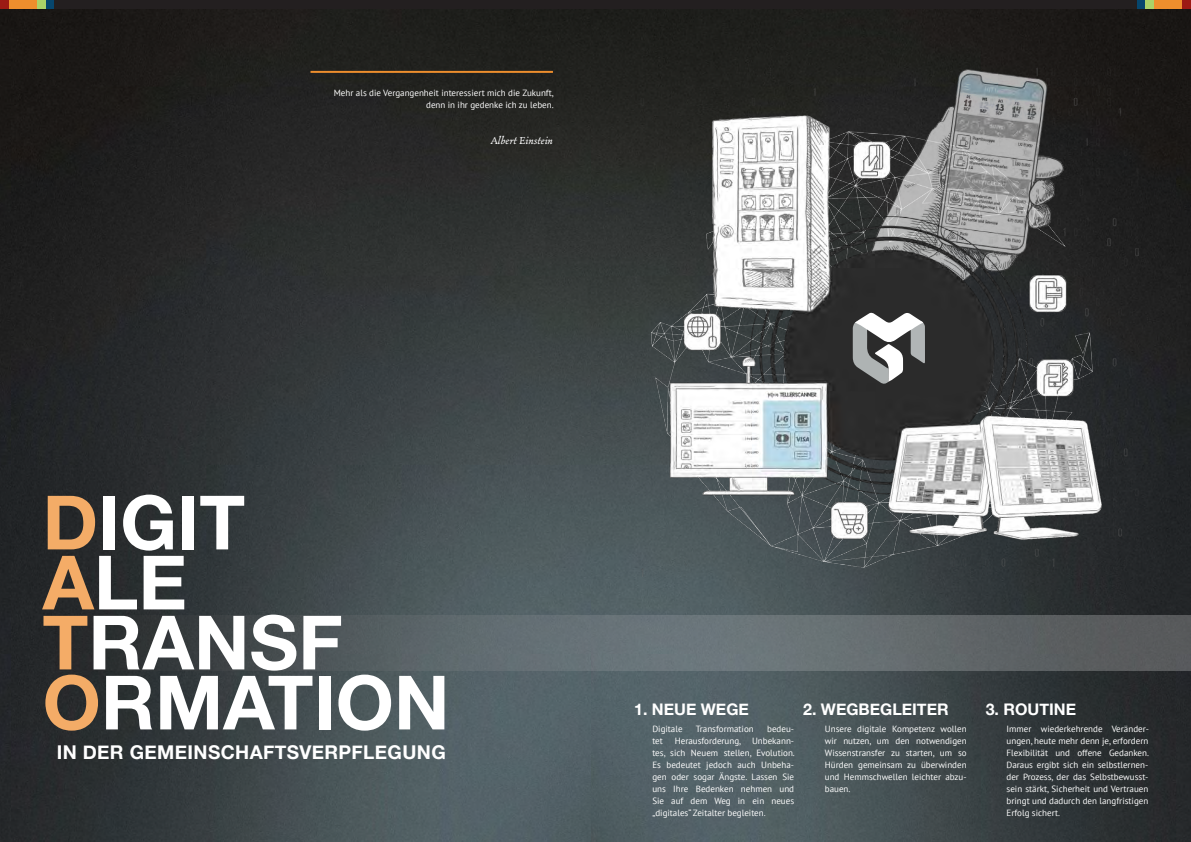
<style>
.page{position:relative;width:1191px;height:842px;background:#fff}
.page>*{position:absolute;margin:0;border:0;box-sizing:border-box;transform-origin:0 0}
.t1{font:700 75px/60px "Helvetica Neue";color:#fff}
.t2{font:700 19px "Helvetica Neue";letter-spacing:.02em;color:#fff}
.t3{font:700 16px "Helvetica Neue";color:#fff}
.t4{font:13px "Alize";color:#fff}
.t5{font:9px/12px "PT Sans";color:#fff;text-align:justify}
.s1{color:#f4ac67}
</style>
<div class="page">
<img style="left:0;top:9px;width:591px;height:833px">
<div style="left:45px;top:0;width:9px;height:9px;background:#06466d"></div>
<div style="left:37px;top:0;width:8px;height:9px;background:#abd268"></div>
<div style="left:9px;top:0;width:28px;height:9px;background:#ee8e2d"></div>
<div style="left:0;top:0;width:9px;height:9px;background:#9c1a14"></div>
<div style="left:54px;top:0;width:550px;height:9px;background:#231f20"></div>
<div style="left:306px;top:71px;width:250px;height:9px;background:#231f20"></div>
<hr style="left:310px;top:71px;width:243px;height:2px;background:#ee8e2d">
<img style="left:591px;top:9px;width:600px;height:833px">
<div style="left:1137px;top:0;width:8px;height:9px;background:#06466d"></div>
<div style="left:1145px;top:0;width:9px;height:9px;background:#abd268"></div>
<div style="left:1154px;top:0;width:28px;height:9px;background:#ee8e2d"></div>
<div style="left:1182px;top:0;width:9px;height:9px;background:#9c1a14"></div>
<div style="left:587px;top:0;width:550px;height:9px;background:#231f20"></div>
<svg style="left:55px;top:615px;width:1136px;height:55px;background:#575e61"></svg>
<img style="left:629px;top:23px;width:509px;height:554px">
<svg style="left:852px;top:312px;width:73px;height:72px"></svg>
<p class="t5" style="left:334px;top:87px;width:221px;text-align:right">Mehr als die Vergangenheit interessiert mich die Zukunft, denn in ihr gedenke ich zu leben.</p>
<h3 class="t4" style="left:491px;top:132px;width:64px">Albert Einstein</h3>
<h1 class="t1" style="left:43px;top:495px;width:408px"><span class="s1">D</span>IGIT<br><span class="s1">A</span>LE<br><span class="s1">T</span>RANSF<br><span class="s1">O</span>RMATION</h1>
<h2 class="t2" style="left:57px;top:737px;width:390px">IN DER GEMEINSCHAFTSVERPFLEGUNG</h2>
<h3 class="t3" style="left:634px;top:696px;width:116px">1. NEUE WEGE</h3>
<p class="t5" style="left:652px;top:723px;width:32px">Digitale</p>
<p class="t5" style="left:696px;top:723px;width:59px">Transformation</p>
<p class="t5" style="left:767px;top:723px;width:28px">bedeu-</p>
<p class="t5" style="left:652px;top:735px;width:12px">tet</p>
<p class="t5" style="left:652px;top:735px;width:144px;text-indent:22px">Herausforderung, Unbekann&shy;tes, sich Neuem stellen, Evolution.<br>Es bedeutet jedoch auch Unbeha&shy;gen oder sogar Ängste. Lassen Sie uns Ihre Bedenken nehmen und Sie auf dem Weg in ein neues „digitales“ Zeitalter begleiten.</p>
<h3 class="t3" style="left:803px;top:696px;width:147px">2. WEGBEGLEITER</h3>
<p class="t5" style="left:825px;top:723px;width:143px">Unsere digitale Kompetenz wollen wir nutzen, um den notwendigen Wissenstransfer zu starten, um so Hürden gemeinsam zu überwinden und Hemmschwellen leichter abzu&shy;bauen.</p>
<h3 class="t3" style="left:985px;top:696px;width:92px">3. ROUTINE</h3>
<p class="t5" style="left:1006px;top:723px;width:144px">Immer wiederkehrende Veränder&shy;ungen, heute mehr denn je, erfordern Flexibilität und offene Gedanken.<br>Daraus ergibt sich ein selbstlernen&shy;der Prozess, der das Selbstbewusst&shy;sein stärkt, Sicherheit und Vertrauen bringt und dadurch den langfristigen Erfolg sichert.</p>
</div>
